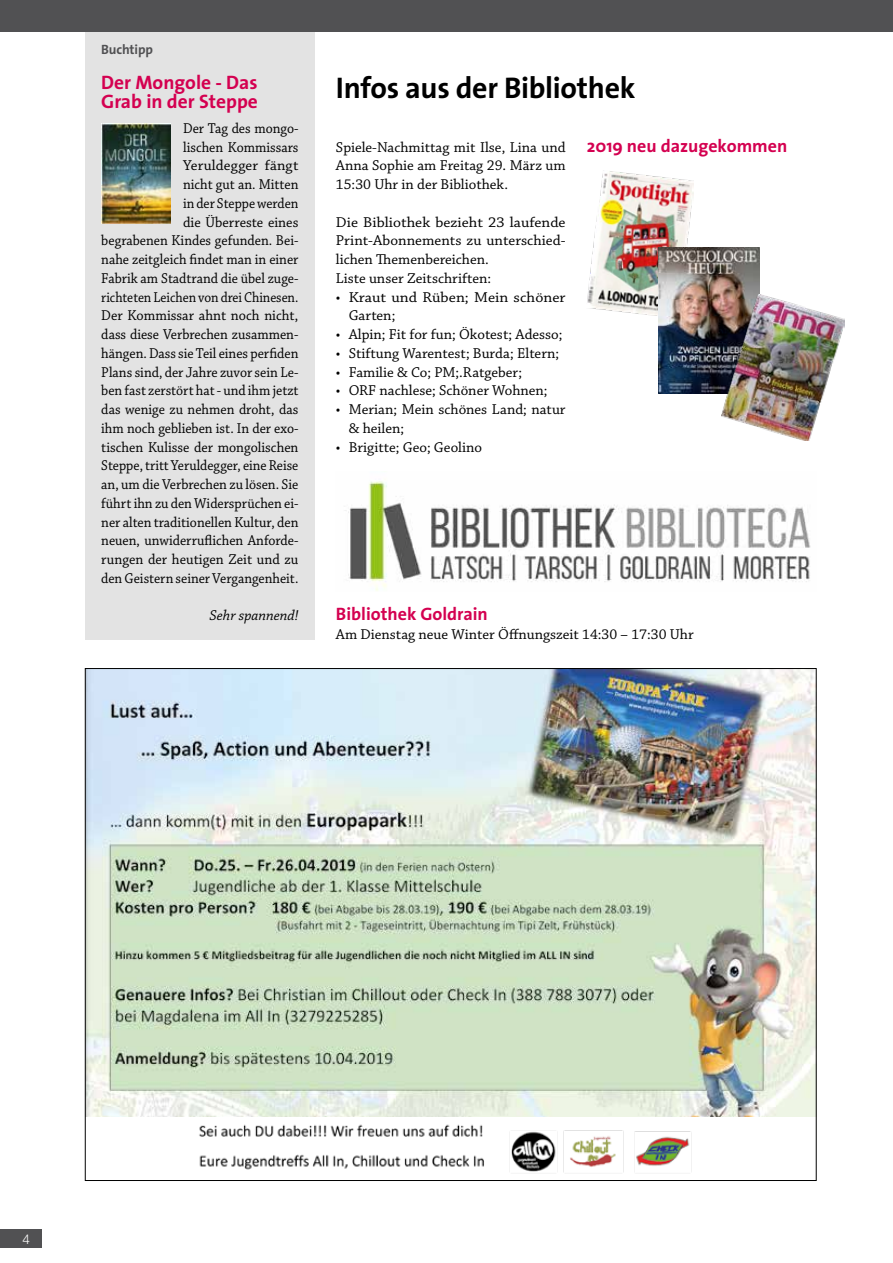
<style>
.page{position:relative;width:893px;height:1263px;background:#fff}
.page>*{position:absolute;margin:0;border:0;box-sizing:border-box;transform-origin:0 0}
.t1{font:700 30px "The Sans";letter-spacing:-.01em;color:#000}
.t2{font:700 19.5px/19.5px "The Sans";color:#d40050}
.t3{font:700 18px "The Sans";color:#d40050}
.t4{font:15px/18.8px "Chaparral Pro";color:#000;text-align:right;scale:.93 1}
.t5{font:15px/18.8px "Chaparral Pro";color:#000}
.t6{font:15px/18.8px "Chaparral Pro";color:#000;scale:1.05 1}
.t7{font:italic 15px "Chaparral Pro";color:#000}
.t8{font:700 13.5px "The Sans";letter-spacing:-.01em;color:#515153}
.t9{font:300 13.5px "Helvetica Neue";color:#fff}
</style>
<div class="page">
<div style="left:85px;top:0;width:230px;height:640px;background:#e3e3e3"></div>
<div style="left:0;top:1229px;width:42px;height:19px;background:#515153"></div>
<div style="left:0;top:0;width:893px;height:31px;background:#515153"></div>
<img style="left:587px;top:170px;width:106px;height:146px">
<img style="left:658px;top:247px;width:102px;height:146px">
<img style="left:721px;top:294px;width:123px;height:147px">
<img style="left:345px;top:481px;width:466px;height:110px">
<img style="left:101px;top:123px;width:69px;height:100px">
<img style="left:87px;top:670px;width:727px;height:447px">
<img style="left:199px;top:1124px;width:493px;height:48px">
<p class="t8" style="left:101px;top:38px;width:53px">Buchtipp</p>
<h2 class="t2" style="left:101px;top:72px;width:158px">Der Mongole - Das<br>Grab in der Steppe</h2>
<p class="t4" style="left:101px;top:119px;width:214px">Der Tag des mongo-<br>lischen Kommissars<br>Yeruldegger fängt<br>nicht gut an. Mitten<br>in der Steppe werden<br>die Überreste eines<br>begrabenen Kindes gefunden. Bei&shy;nahe zeitgleich findet man in einer<br>Fabrik am Stadtrand die übel zuge&shy;richteten Leichen von drei Chinesen.<br>Der Kommissar ahnt noch nicht, dass diese Verbrechen zusammen&shy;hängen. Dass sie Teil eines perfiden<br>Plans sind, der Jahre zuvor sein Le&shy;ben fast zerstört hat - und ihm jetzt das wenige zu nehmen droht, das ihm noch geblieben ist. In der exo&shy;tischen Kulisse der mongolischen<br>Steppe, tritt Yeruldegger, eine Reise an, um die Verbrechen zu lösen. Sie führt ihn zu den Widersprüchen ei&shy;ner alten traditionellen Kultur, den neuen, unwiderruflichen Anforde&shy;rungen der heutigen Zeit und zu den Geistern seiner Vergangenheit.</p>
<p class="t7" style="left:209px;top:607px;width:91px">Sehr spannend!</p>
<h1 class="t1" style="left:336px;top:63px;width:301px">Infos aus der Bibliothek</h1>
<p class="t5" style="left:336px;top:138px;width:231px;text-align:justify">Spiele-Nachmittag mit Ilse, Lina und Anna Sophie am Freitag 29. März um 15:30 Uhr in der Bibliothek.</p>
<p class="t6" style="left:336px;top:213px;width:220px">Die Bibliothek bezieht 23 laufende<br>Print-Abonnements zu unterschied&shy;lichen Themenbereichen.<br>Liste unser Zeitschriften:</p>
<p class="t5" style="left:349px;top:288px;width:218px;text-indent:-13px">• Kraut und Rüben; Mein schöner<br>Garten;</p>
<p class="t5" style="left:336px;top:326px;width:228px">• Alpin; Fit for fun; Ökotest; Adesso;</p>
<p class="t5" style="left:336px;top:344px;width:225px">• Stiftung Warentest; Burda; Eltern;</p>
<p class="t5" style="left:336px;top:363px;width:188px">• Familie &amp; Co; PM;.Ratgeber;</p>
<p class="t5" style="left:336px;top:382px;width:213px">• ORF nachlese; Schöner Wohnen;</p>
<p class="t5" style="left:349px;top:401px;width:218px;text-indent:-13px">• Merian; Mein schönes Land; natur &amp; heilen;</p>
<p class="t5" style="left:336px;top:438px;width:148px">• Brigitte; Geo; Geolino</p>
<p class="t3" style="left:587px;top:130px;width:202px">2019 neu dazugekommen</p>
<p class="t3" style="left:336px;top:599px;width:153px">Bibliothek Goldrain</p>
<p class="t5" style="left:336px;top:626px;width:359px">Am Dienstag neue Winter Öffnungszeit 14:30 – 17:30 Uhr</p>
<p class="t9" style="left:23px;top:1230px;width:9px">4</p>
</div>
